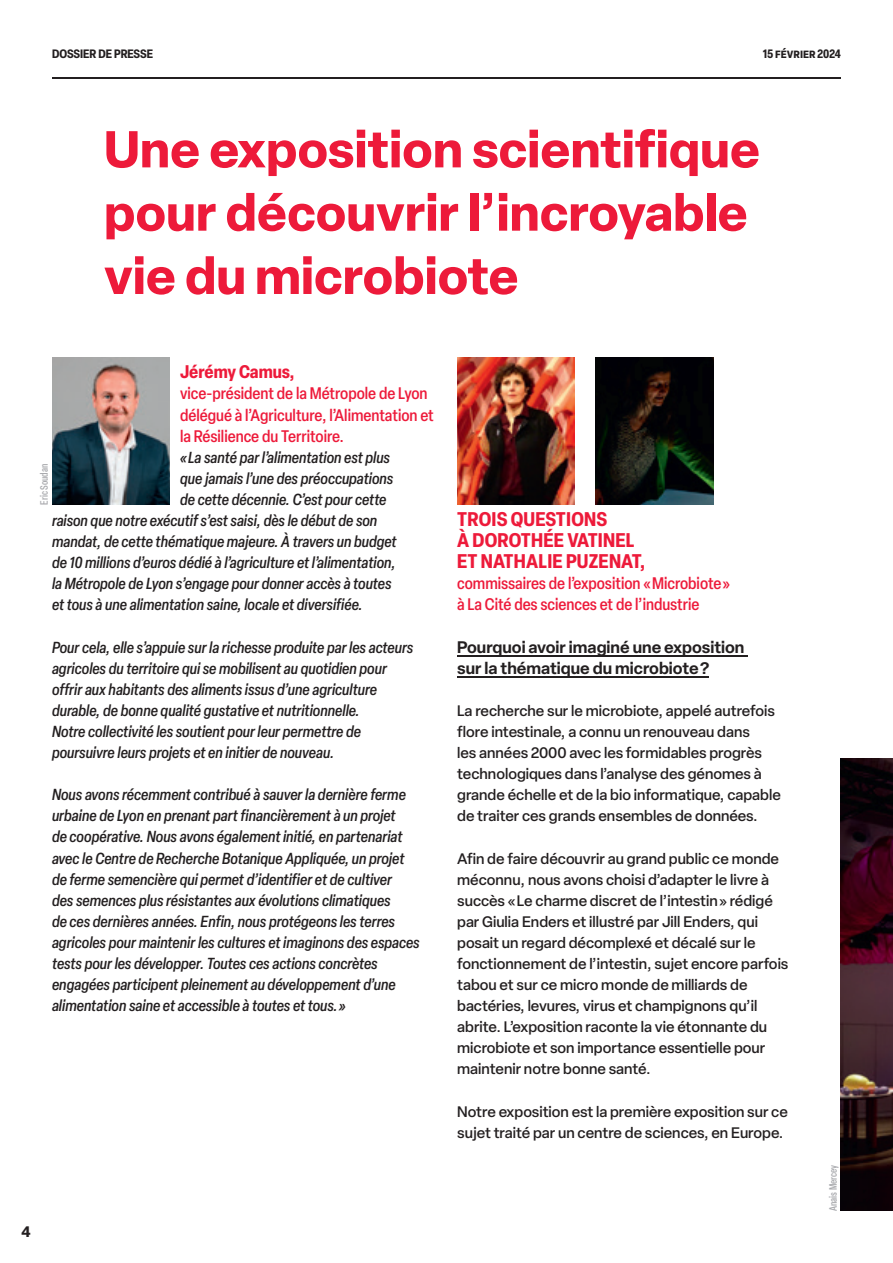
<style>
.page{position:relative;width:893px;height:1263px;background:#fff}
.page>*{position:absolute;margin:0;border:0;box-sizing:border-box;transform-origin:0 0}
.t1{font:700 51px/63.3px "Elza";color:#ed1a3a}
.t2{font:700 condensed 19.5px/21.1px "Elza";letter-spacing:.01em;color:#ed1a3a}
.t3{font:700 condensed 18px "Elza";letter-spacing:-.005em;color:#ed1a3a}
.t4{font:500 condensed 16.5px/21.1px "Elza";color:#ed1a3a}
.t5{font:600 16.5px/21.1px "Elza";color:#231f20}
.t6{font:italic 500 condensed 15.75px/21.1px "Elza";color:#231f20}
.t7{font:500 15px/21.1px "Elza";color:#231f20}
.t8{font:700 15px "Elza Text";color:#231f20}
.t9{font:700 condensed 12px "Elza";color:#231f20}
.t10{font:500 condensed 10.5px "Elza";color:#a8a9ad}
</style>
<div class="page">
<hr style="left:52px;top:77px;width:789px;height:2px;background:#231f20">
<img style="left:52px;top:357px;width:118px;height:148px">
<img style="left:457px;top:357px;width:118px;height:148px">
<img style="left:596px;top:357px;width:118px;height:148px">
<hr style="left:457px;top:655px;width:290px;height:1px;background:#231f20">
<hr style="left:457px;top:676px;width:252px;height:1px;background:#231f20">
<img style="left:841px;top:758px;width:52px;height:453px">
<p class="t9" style="left:52px;top:45px;width:103px">DOSSIER DE PRESSE</p>
<p class="t9" style="left:763px;top:45px;width:80px">15 février 2024</p>
<h1 class="t1" style="left:104px;top:116px;width:658px">Une exposition scientifique pour découvrir l’incroyable vie du microbiote</h1>
<p class="t3" style="left:180px;top:359px;width:116px">Jérémy Camus,</p>
<p class="t4" style="left:180px;top:383px;width:255px">vice-président de la Métropole de Lyon délégué à l’Agriculture, l’Alimentation et la Résilience du Territoire.</p>
<p class="t6" style="left:180px;top:446px;width:211px">« La santé par l’alimentation est plus</p>
<p class="t6" style="left:180px;top:467px;width:215px">que jamais l’une des préoccupations</p>
<p class="t6" style="left:180px;top:488px;width:208px">de cette décennie. C’est pour cette</p>
<p class="t6" style="left:52px;top:509px;width:327px">raison que notre exécutif s’est saisi, dès le début de son</p>
<p class="t6" style="left:52px;top:531px;width:346px">mandat, de cette thématique majeure. À travers un budget</p>
<p class="t6" style="left:52px;top:552px;width:345px">de 10 millions d’euros dédié à l’agriculture et l’alimentation,</p>
<p class="t6" style="left:52px;top:573px;width:341px">la Métropole de Lyon s’engage pour donner accès à toutes</p>
<p class="t6" style="left:52px;top:594px;width:312px">et tous à une alimentation saine, locale et diversifiée.</p>
<p class="t6" style="left:52px;top:636px;width:363px">Pour cela, elle s’appuie sur la richesse produite par les acteurs agricoles du territoire qui se mobilisent au quotidien pour offrir aux habitants des aliments issus d’une agriculture durable, de bonne qualité gustative et nutritionnelle.<br>Notre collectivité les soutient pour leur permettre de poursuivre leurs projets et en initier de nouveau.</p>
<p class="t6" style="left:52px;top:784px;width:369px">Nous avons récemment contribué à sauver la dernière ferme urbaine de Lyon en prenant part financièrement à un projet<br>de coopérative. Nous avons également initié, en partenariat avec le Centre de Recherche Botanique Appliquée, un projet de ferme semencière qui permet d’identifier et de cultiver<br>des semences plus résistantes aux évolutions climatiques<br>de ces dernières années. Enfin, nous protégeons les terres agricoles pour maintenir les cultures et imaginons des espaces tests pour les développer. Toutes ces actions concrètes engagées participent pleinement au développement d’une alimentation saine et accessible à toutes et tous. »</p>
<p class="t10" style="left:37px;top:505px;width:43px;rotate:-90deg">Eric Soudan</p>
<p class="t2" style="left:457px;top:508px;width:190px">TROIS QUESTIONS<br>À DOROTHÉE VATINEL<br>ET NATHALIE PUZENAT,</p>
<p class="t4" style="left:457px;top:572px;width:274px">commissaires de l’exposition « Microbiote » à La Cité des sciences et de l’industrie</p>
<p class="t5" style="left:457px;top:636px;width:289px">Pourquoi avoir imaginé une exposition sur la thématique du microbiote ?</p>
<p class="t7" style="left:457px;top:700px;width:325px">La recherche sur le microbiote, appelé autrefois flore intestinale, a connu un renouveau dans<br>les années 2000 avec les formidables progrès technologiques dans l’analyse des génomes à grande échelle et de la bio informatique, capable de traiter ces grands ensembles de données.</p>
<p class="t7" style="left:457px;top:847px;width:333px">Afin de faire découvrir au grand public ce monde méconnu, nous avons choisi d’adapter le livre à succès « Le charme discret de l’intestin » rédigé par Giulia Enders et illustré par Jill Enders, qui posait un regard décomplexé et décalé sur le fonctionnement de l’intestin, sujet encore parfois tabou et sur ce micro monde de milliards de bactéries, levures, virus et champignons qu’il abrite. L’exposition raconte la vie étonnante du microbiote et son importance essentielle pour maintenir notre bonne santé.</p>
<p class="t7" style="left:457px;top:1100px;width:332px">Notre exposition est la première exposition sur ce sujet traité par un centre de sciences, en Europe.</p>
<p class="t8" style="left:21px;top:1220px;width:11px">4</p>
<p class="t10" style="left:826px;top:1211px;width:48px;rotate:-90deg">Anais Mercey</p>
</div>
